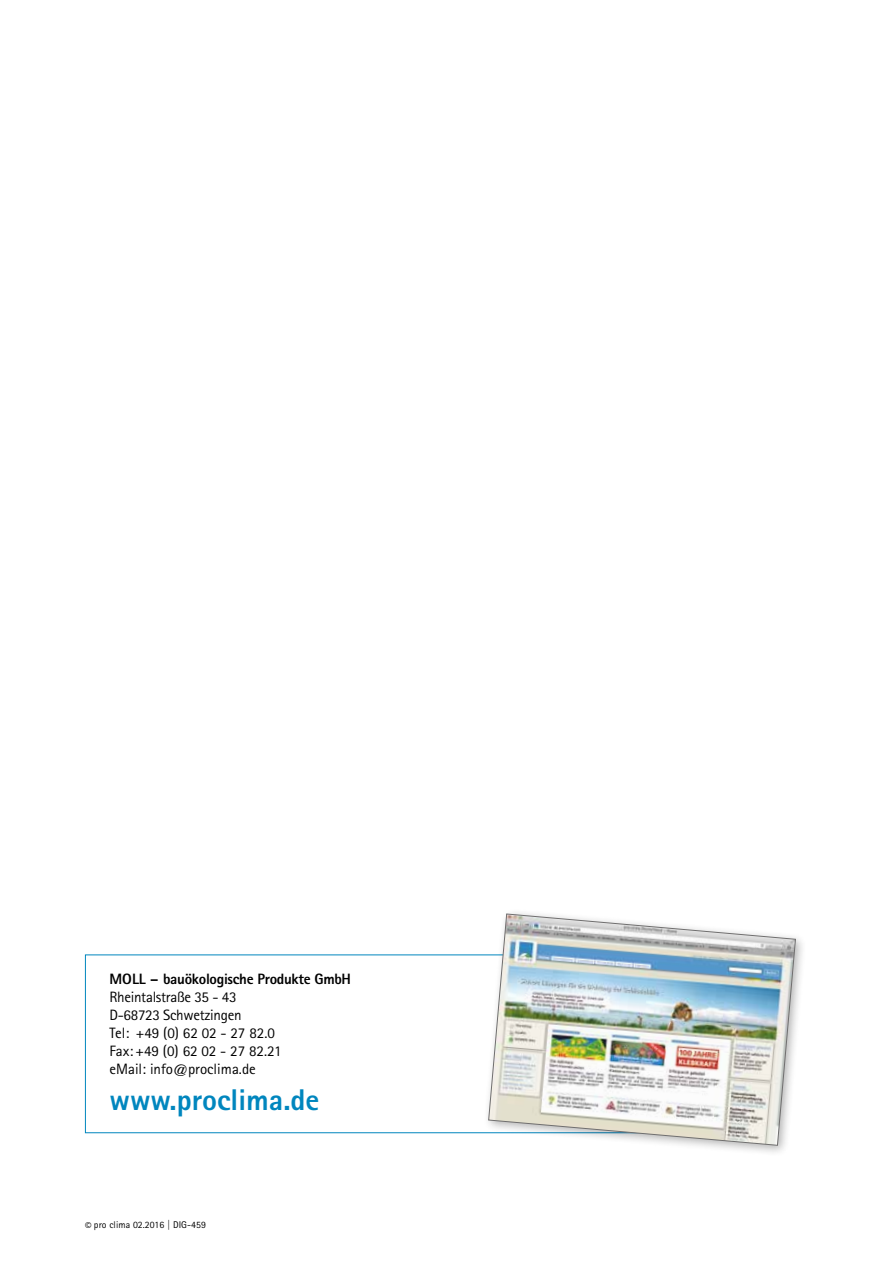
<style>
.page{position:relative;width:893px;height:1263px;background:#fff}
.page>*{position:absolute;margin:0;border:0;box-sizing:border-box;transform-origin:0 0}
.t1{font:800 30px "Rotis Sans Serif Pro";color:#0086be}
.t2{font:15px/18px "Rotis Sans Serif Pro";letter-spacing:-.02em;color:#000}
.t3{font:800 15px "Rotis Sans Serif Pro";letter-spacing:-.02em;color:#000}
.t4{font:9.75px "Rotis Sans Serif Pro";letter-spacing:.01em;color:#000}
.s1{font-size:12.75px}
</style>
<div class="page">
<div style="left:483px;top:908px;width:325px;height:249px;background:#000;opacity:.3"></div>
<img style="left:488px;top:913px;width:308px;height:233px">
<p class="t3" style="left:109px;top:970px;width:243px">MOLL – bauökologische Produkte GmbH</p>
<p class="t2" style="left:109px;top:988px;width:174px">Rheintalstraße 35 - 43<br>D-68723 Schwetzingen<br>Tel: +49 (0) 62 02 - 27 82.0<br>Fax:+49 (0) 62 02 - 27 82.21 eMail: info@proclima.de</p>
<h1 class="t1" style="left:109px;top:1081px;width:211px">www.proclima.de</h1>
<p class="t4" style="left:85px;top:1219px;width:123px"><span class="s1">©</span> pro clima 02.2016 | DIG-459</p>
</div>
